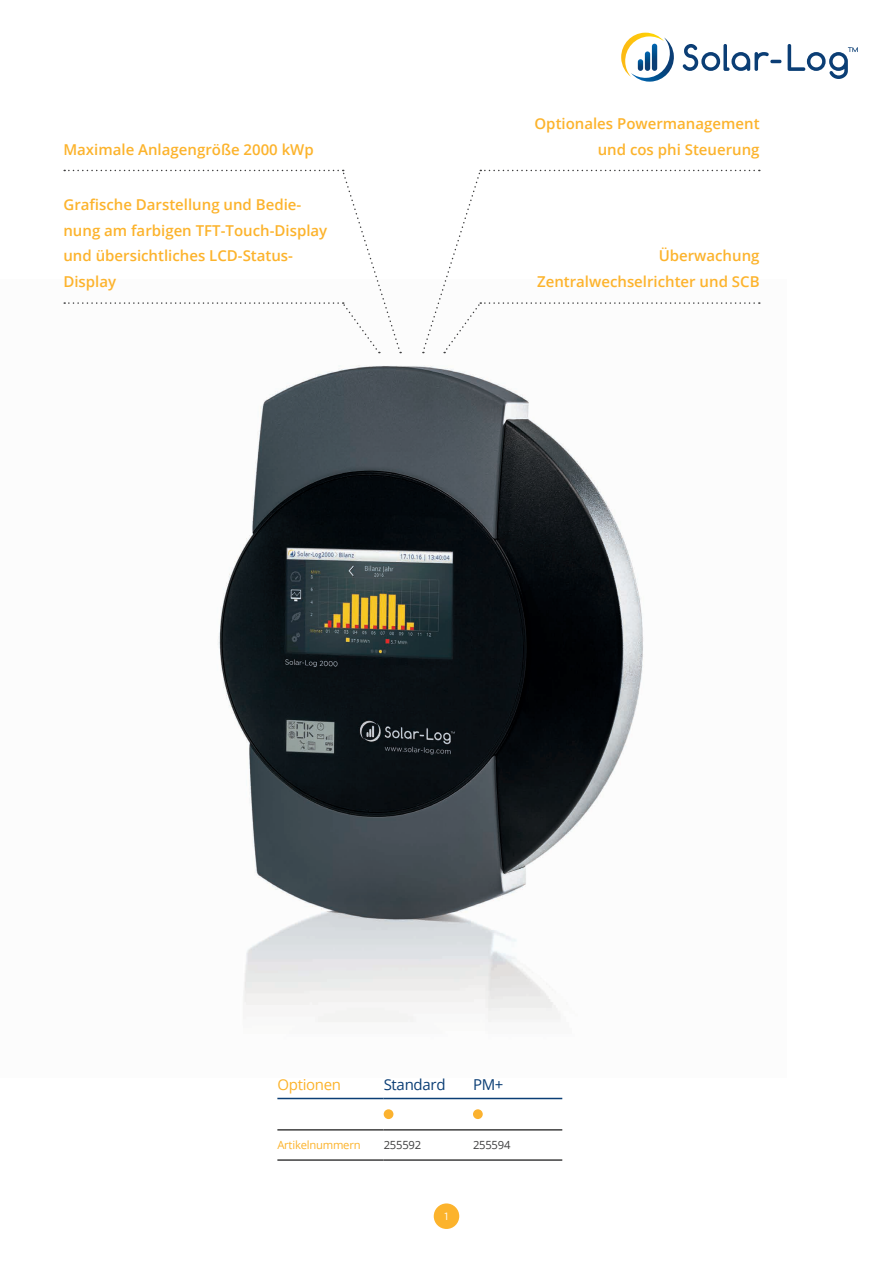
<style>
.page{position:relative;width:893px;height:1263px;background:#fff}
.page>*{position:absolute;margin:0;border:0;box-sizing:border-box;transform-origin:0 0}
.t1{font:600 15px/25.5px "Open Sans";color:#fcb32c;text-align:right}
.t2{font:15px "Open Sans";letter-spacing:-.02em;color:#0b3e75}
.t3{font:15px "Open Sans";letter-spacing:-.02em;color:#fcb32c}
.t4{font:11.25px "Open Sans";letter-spacing:-.02em;color:#fcb32c}
.t5{font:11.25px "Open Sans";letter-spacing:-.02em;color:#3e3e3f}
.t6{font:10.5px "Gotham";color:#fff}
</style>
<div class="page">
<div style="left:434px;top:1203px;width:25px;height:26px;background:#fcb32c;border-radius:50%"></div>
<img style="left:63px;top:302px;width:698px;height:720px">
<svg style="left:64px;top:170px;width:337px;height:183px"></svg>
<svg style="left:422px;top:170px;width:338px;height:183px"></svg>
<svg style="left:683px;top:44px;width:98px;height:27px"></svg>
<svg style="left:788px;top:44px;width:70px;height:35px"></svg>
<svg style="left:621px;top:33px;width:53px;height:49px"></svg>
<hr style="left:277px;top:1098px;width:107px;height:1px;background:#0b3e75">
<hr style="left:384px;top:1098px;width:89px;height:1px;background:#0b3e75">
<hr style="left:277px;top:1129px;width:107px;height:1px;background:#3e3e3f">
<hr style="left:384px;top:1129px;width:89px;height:1px;background:#3e3e3f">
<hr style="left:473px;top:1129px;width:89px;height:1px;background:#3e3e3f">
<hr style="left:277px;top:1159px;width:107px;height:2px;background:#3e3e3f">
<hr style="left:384px;top:1159px;width:89px;height:2px;background:#3e3e3f">
<hr style="left:473px;top:1159px;width:89px;height:2px;background:#3e3e3f">
<hr style="left:473px;top:1098px;width:89px;height:1px;background:#0b3e75">
<div style="left:384px;top:1109px;width:9px;height:10px;background:#fbb22f;border-radius:50%"></div>
<div style="left:473px;top:1109px;width:10px;height:10px;background:#fbb22f;border-radius:50%"></div>
<p class="t1" style="left:63px;top:136px;width:252px">Maximale Anlagengröße 2000 kWp</p>
<p class="t1" style="left:63px;top:192px;width:265px;text-align:left">Grafische Darstellung und Bedie&shy;nung am farbigen TFT-Touch-Display und übersichtliches LCD-Status-<br>Display</p>
<p class="t1" style="left:534px;top:111px;width:227px">Optionales Powermanagement und cos phi Steuerung</p>
<p class="t1" style="left:537px;top:243px;width:224px">Überwachung<br>Zentralwechselrichter und SCB</p>
<p class="t3" style="left:277px;top:1074px;width:65px">Optionen</p>
<p class="t2" style="left:384px;top:1074px;width:63px">Standard</p>
<p class="t2" style="left:473px;top:1074px;width:32px">PM+</p>
<p class="t4" style="left:277px;top:1137px;width:85px">Artikelnummern</p>
<p class="t5" style="left:384px;top:1137px;width:39px">255592</p>
<p class="t5" style="left:473px;top:1137px;width:39px">255594</p>
<p class="t6" style="left:445px;top:1210px;width:5px">1</p>
</div>
